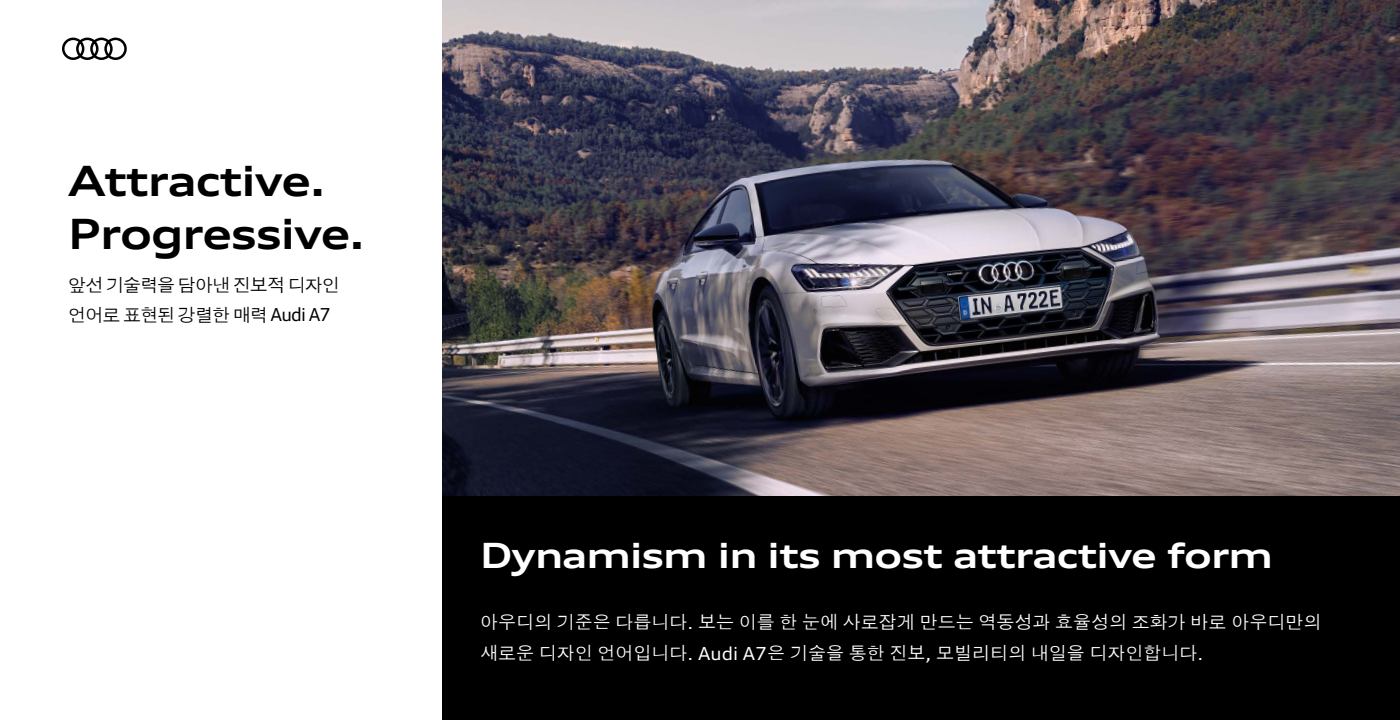
<style>
.page{position:relative;width:1400px;height:720px;background:#fff}
.page>*{position:absolute;margin:0;border:0;box-sizing:border-box;transform-origin:0 0}
.t1{font:700 expanded 42px/53px "Audi Type";letter-spacing:-.025em;color:#000;scale:.96 1}
.t2{font:700 expanded 35px "Audi Type";letter-spacing:-.025em;color:#fff}
.t3{font:18px/31px "Audi Type KR";color:#fff}
.t4{font:18px/29.9px "Audi Type KR";letter-spacing:-.05em;color:#000}
.s1{font-family:"Audi Type";font-stretch:expanded}
</style>
<div class="page">
<div style="left:442px;top:0;width:958px;height:720px;background:#000"></div>
<img style="left:442px;top:0;width:958px;height:496px">
<svg style="left:62px;top:38px;width:65px;height:22px"></svg>
<h1 class="t1" style="left:68px;top:154px;width:311px">Attractive.<br>Progressive.</h1>
<p class="t4" style="left:68px;top:270px;width:273px">앞선 기술력을 담아낸 진보적 디자인 언어로 표현된 강렬한 매력 Audi A7</p>
<h2 class="t2" style="left:480px;top:534px;width:795px">Dynamism in its most attractive form</h2>
<p class="t3" style="left:480px;top:606px;width:843px">아우디의 기준은 다릅니다<span class="s1">.</span> 보는 이를 한 눈에 사로잡게 만드는 역동성과 효율성의 조화가 바로 아우디만의 새로운 디자인 언어입니다<span class="s1">. Audi A7</span>은 기술을 통한 진보<span class="s1">,</span> 모빌리티의 내일을 디자인합니다<span class="s1">.</span></p>
</div>
